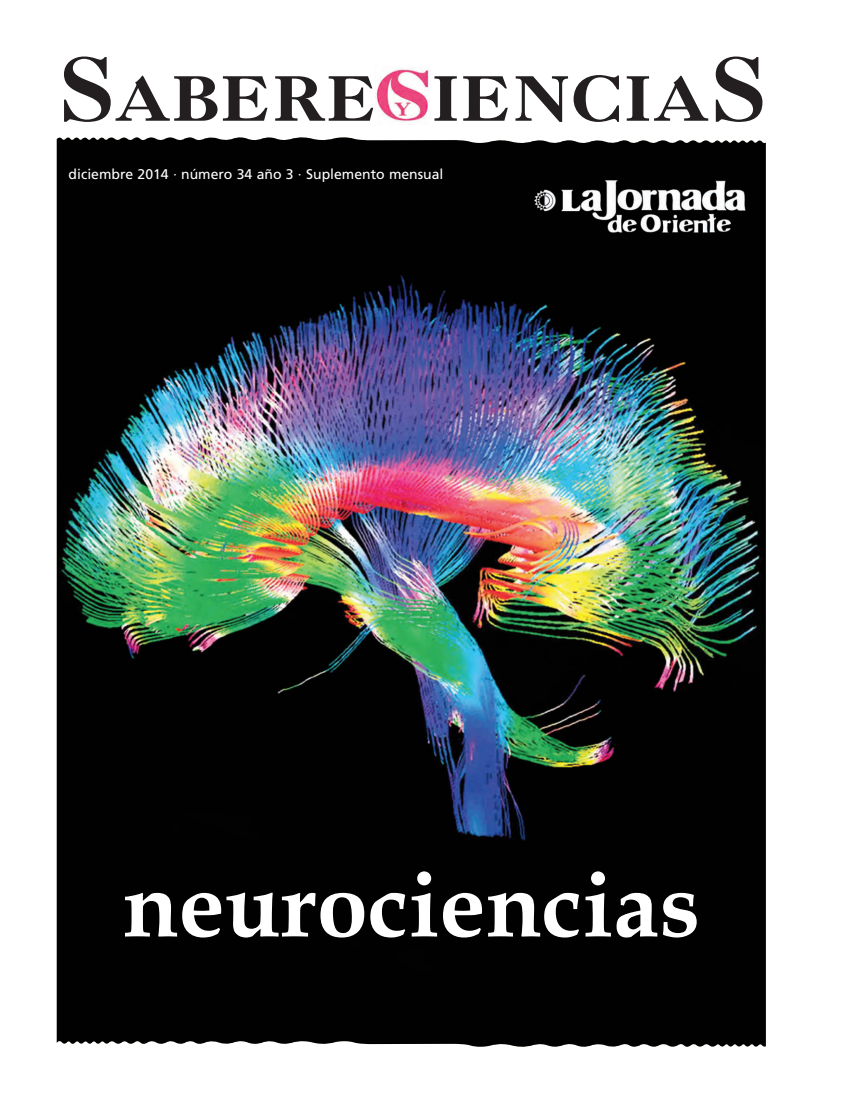
<style>
.page{position:relative;width:851px;height:1118px;background:#fff}
.page>*{position:absolute;margin:0;border:0;box-sizing:border-box;transform-origin:0 0}
.t1{font:700 92px "Book Antiqua";color:#fff}
.t2{font:86.5px "Caslon Three Roman SC";color:#231f20}
.t3{font:14px "Frutiger";color:#fff}
</style>
<div class="page">
<img style="left:376px;top:69px;width:53px;height:56px">
<img style="left:57px;top:137px;width:708px;height:910px">
<h2 class="t2" style="left:58px;top:58px;width:710px">Sabere ienciaS</h2>
<p class="t3" style="left:69px;top:168px;width:376px">diciembre 2014 · número 34 año 3 · Suplemento mensual</p>
<h1 class="t1" style="left:122px;top:851px;width:579px">neurociencias</h1>
</div>
